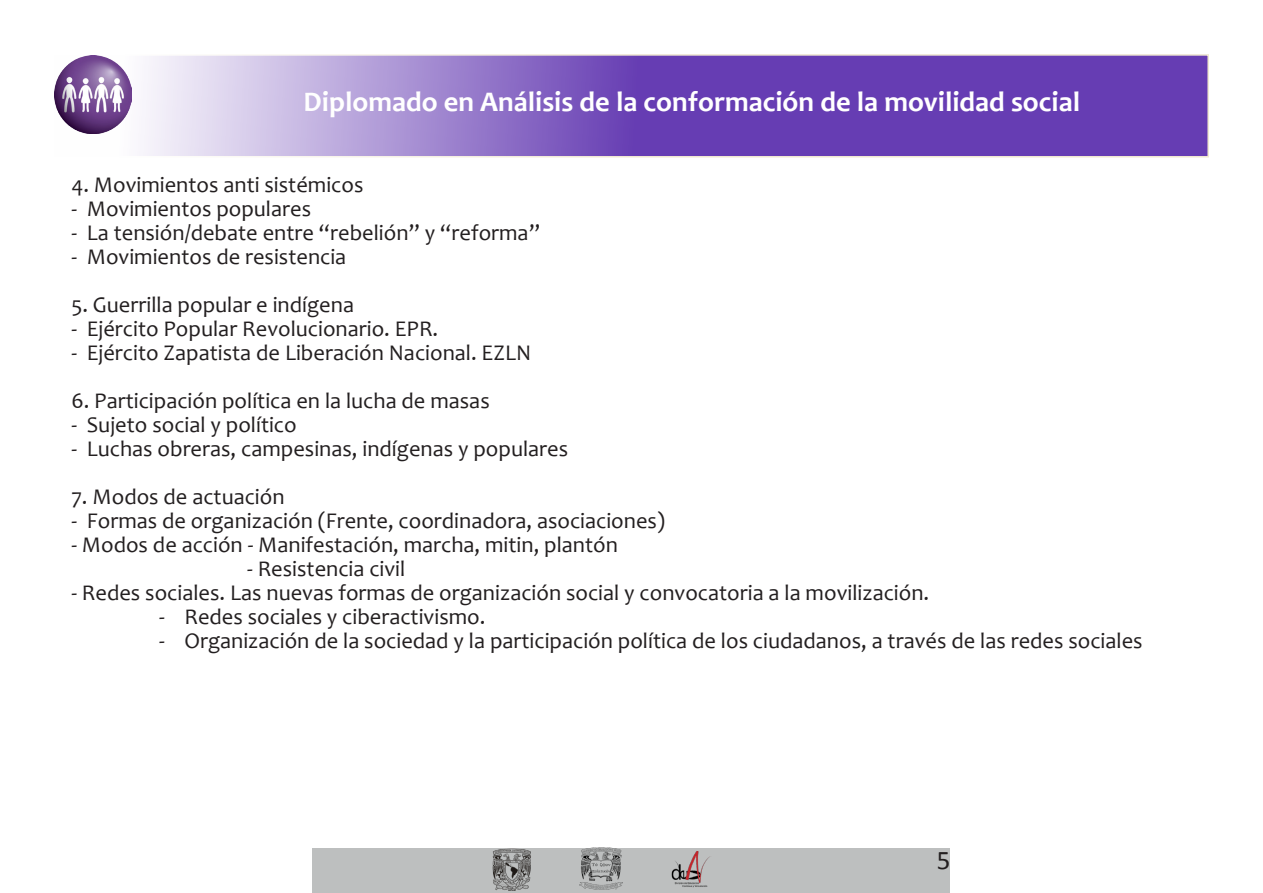
<style>
.page{position:relative;width:1263px;height:893px;background:#fff}
.page>*{position:absolute;margin:0;border:0;box-sizing:border-box;transform-origin:0 0}
.t1{font:700 28.5px "Candara";color:#fff}
.t2{font:27px "Calibri";color:#231f20}
.t3{font:22.5px "Candara";color:#231f20}
</style>
<div class="page">
<div style="left:313px;top:848px;width:637px;height:45px;background:#bdbfbf"></div>
<img style="left:671px;top:851px;width:39px;height:37px">
<img style="left:492px;top:848px;width:39px;height:43px">
<img style="left:580px;top:847px;width:42px;height:43px">
<svg style="left:84px;top:54px;width:1125px;height:103px;background:#8c6ec5"></svg>
<img style="left:54px;top:55px;width:78px;height:78px">
<p class="t1" style="left:304px;top:83px;width:778px">Diplomado en Análisis de la conformación de la movilidad social</p>
<p class="t3" style="left:71px;top:170px;width:294px">4. Movimientos anti sistémicos</p>
<p class="t3" style="left:71px;top:194px;width:241px">- Movimientos populares</p>
<p class="t3" style="left:71px;top:218px;width:470px">- La tensión/debate entre “rebelión” y “reforma”</p>
<p class="t3" style="left:71px;top:242px;width:276px">- Movimientos de resistencia</p>
<p class="t3" style="left:71px;top:290px;width:284px">5. Guerrilla popular e indígena</p>
<p class="t3" style="left:71px;top:314px;width:368px">- Ejército Popular Revolucionario. EPR.</p>
<p class="t3" style="left:71px;top:338px;width:461px">- Ejército Zapatista de Liberación Nacional. EZLN</p>
<p class="t3" style="left:71px;top:386px;width:420px">6. Participación política en la lucha de masas</p>
<p class="t3" style="left:71px;top:410px;width:227px">- Sujeto social y político</p>
<p class="t3" style="left:71px;top:434px;width:498px">- Luchas obreras, campesinas, indígenas y populares</p>
<p class="t3" style="left:71px;top:482px;width:215px">7. Modos de actuación</p>
<p class="t3" style="left:71px;top:506px;width:595px">- Formas de organización (Frente, coordinadora, asociaciones)</p>
<p class="t3" style="left:71px;top:530px;width:548px">- Modos de acción - Manifestación, marcha, mitin, plantón</p>
<p class="t3" style="left:247px;top:554px;width:160px">- Resistencia civil</p>
<p class="t3" style="left:71px;top:578px;width:859px">- Redes sociales. Las nuevas formas de organización social y convocatoria a la movilización.</p>
<p class="t3" style="left:159px;top:602px;width:328px">- Redes sociales y ciberactivismo.</p>
<p class="t3" style="left:159px;top:626px;width:985px">- Organización de la sociedad y la participación política de los ciudadanos, a través de las redes sociales</p>
<p class="t2" style="left:937px;top:842px;width:15px">5</p>
</div>
